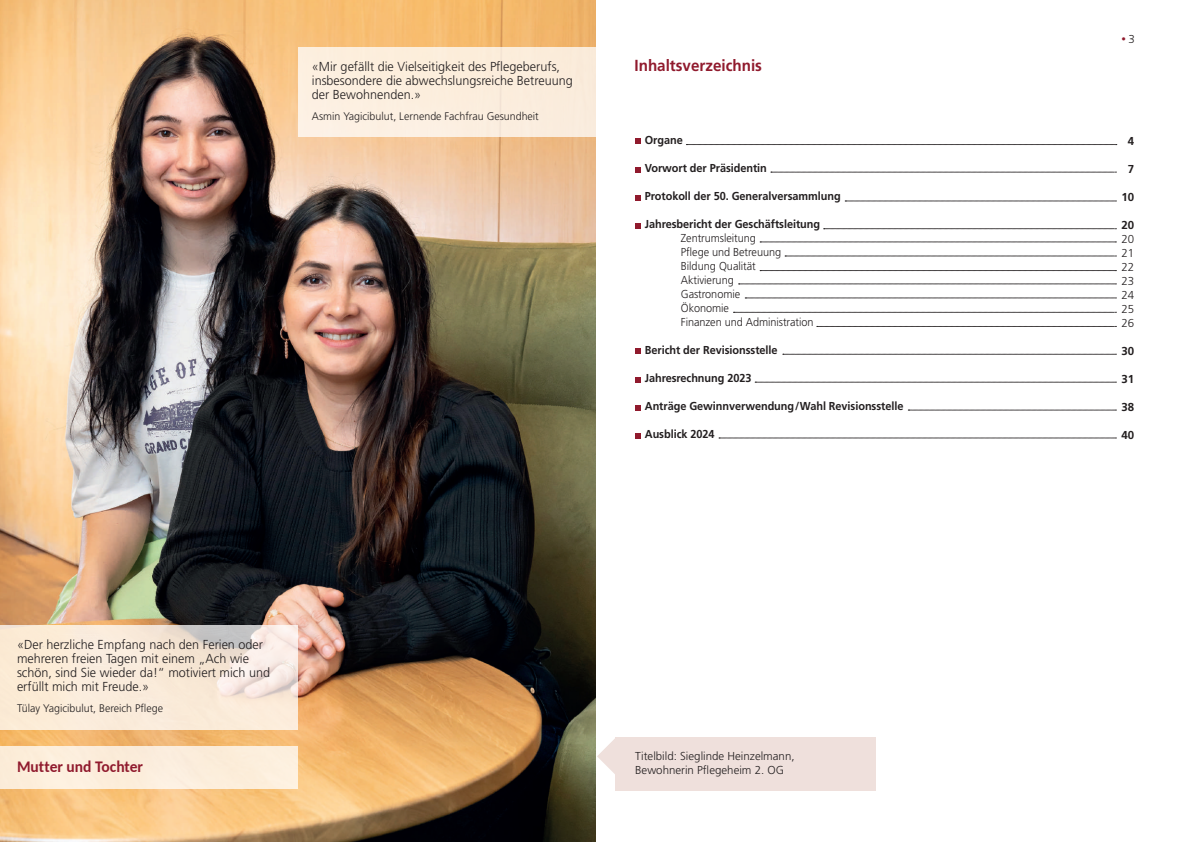
<style>
.page{position:relative;width:1191px;height:842px;background:#fff}
.page>*{position:absolute;margin:0;border:0;box-sizing:border-box;transform-origin:0 0}
.t1{font:700 16px "Frutiger LT Std";color:#901a2d;scale:.95 1}
.t2{font:700 16px "Carlito";color:#901a2d}
.t3{font:300 13px/14px "Frutiger LT Std";color:#231f20}
.t4{font:700 11.5px "Frutiger LT Std";letter-spacing:-.005em;color:#231f20;scale:.95 1}
.t5{font:300 11.5px/14px "Frutiger LT Std";letter-spacing:-.005em;color:#231f20;scale:.95 1}
.t6{font:300 11.5px/14px "Frutiger LT Std";letter-spacing:-.005em;color:#231f20;text-align:justify}
.t7{font:700 11.5px "Frutiger LT Std";letter-spacing:-.005em;color:#231f20}
.t8{font:300 11px "Frutiger LT Std";color:#231f20}
.t9{font:700 9px "Frutiger LT Std";color:#901a2d}
.s1{color:#efe0dc}
.s2{font-weight:300;font-size:11.5px;color:#231f20}
</style>
<div class="page">
<svg style="left:686px;top:144px;width:430px;height:1px"></svg>
<svg style="left:771px;top:172px;width:345px;height:1px"></svg>
<svg style="left:845px;top:201px;width:271px;height:1px"></svg>
<svg style="left:782px;top:354px;width:334px;height:1px"></svg>
<svg style="left:755px;top:382px;width:361px;height:1px"></svg>
<svg style="left:908px;top:410px;width:208px;height:1px"></svg>
<svg style="left:719px;top:438px;width:397px;height:1px"></svg>
<svg style="left:635px;top:195px;width:5px;height:5px"></svg>
<svg style="left:635px;top:139px;width:5px;height:5px"></svg>
<svg style="left:635px;top:167px;width:5px;height:5px"></svg>
<svg style="left:635px;top:223px;width:5px;height:5px"></svg>
<svg style="left:635px;top:405px;width:5px;height:5px"></svg>
<svg style="left:635px;top:349px;width:5px;height:5px"></svg>
<svg style="left:635px;top:377px;width:5px;height:5px"></svg>
<svg style="left:635px;top:433px;width:5px;height:5px"></svg>
<svg style="left:817px;top:326px;width:299px;height:1px"></svg>
<svg style="left:733px;top:312px;width:383px;height:1px"></svg>
<svg style="left:745px;top:298px;width:371px;height:1px"></svg>
<svg style="left:738px;top:284px;width:378px;height:1px"></svg>
<svg style="left:760px;top:270px;width:356px;height:1px"></svg>
<svg style="left:785px;top:256px;width:331px;height:1px"></svg>
<svg style="left:760px;top:242px;width:356px;height:1px"></svg>
<svg style="left:823px;top:229px;width:293px;height:1px"></svg>
<div style="left:615px;top:737px;width:260px;height:54px;background:#efe0dc"></div>
<img style="left:0;top:0;width:595px;height:842px">
<svg style="left:0;top:625px;width:298px;height:104px;background:#f6e8d8"></svg>
<div style="left:298px;top:47px;width:297px;height:89px;background:#fceedd"></div>
<div style="left:0;top:746px;width:298px;height:43px;background:#fceedc"></div>
<p class="t3" style="left:312px;top:59px;width:262px">«Mir gefällt die Vielseitigkeit des Pflegeberufs, insbesondere die abwechslungsreiche Betreuung der Bewohnenden.»</p>
<p class="t8" style="left:312px;top:110px;width:228px">Asmin Yagicibulut, Lernende Fachfrau Gesundheit</p>
<p class="t1" style="left:634px;top:56px;width:136px">Inhaltsverzeichnis</p>
<p class="t4" style="left:645px;top:134px;width:41px">Organe</p>
<p class="t4" style="left:645px;top:162px;width:130px">Vorwort der Präsidentin</p>
<p class="t4" style="left:645px;top:190px;width:208px">Protokoll der 50. Generalversammlung</p>
<p class="t4" style="left:645px;top:218px;width:186px">Jahresbericht der Geschäftsleitung</p>
<p class="t5" style="left:681px;top:232px;width:141px">Zentrumsleitung<br>Pflege und Betreuung<br>Bildung Qualität<br>Aktivierung<br>Gastronomie<br>Ökonomie<br>Finanzen und Administration</p>
<p class="t4" style="left:645px;top:344px;width:141px">Bericht der Revisionsstelle</p>
<p class="t4" style="left:645px;top:372px;width:114px">Jahresrechnung 2023</p>
<p class="t4" style="left:645px;top:400px;width:274px">Anträge Gewinnverwendung/Wahl Revisionsstelle</p>
<p class="t4" style="left:645px;top:428px;width:75px">Ausblick 2024</p>
<p class="t3" style="left:17px;top:638px;width:254px">«Der herzliche Empfang nach den Ferien oder mehreren freien Tagen mit einem „Ach wie schön, sind Sie wieder da!“ motiviert mich und erfüllt mich mit Freude.»</p>
<p class="t8" style="left:17px;top:702px;width:147px">Tülay Yagicibulut, Bereich Pflege</p>
<p class="t2" style="left:17px;top:755px;width:127px">Mutter und Tochter</p>
<p class="t6" style="left:582px;top:763px;width:204px"><span class="s1">✓</span>Bewohnerin Pflegeheim 2. OG</p>
<p class="t6" style="left:635px;top:749px;width:161px">Titelbild: Sieglinde Heinzelmann,</p>
<p class="t9" style="left:1121px;top:33px;width:15px">• <span class="s2">3</span></p>
<p class="t7" style="left:1127px;top:134px;width:8px">4</p>
<p class="t7" style="left:1127px;top:162px;width:8px">7</p>
<p class="t7" style="left:1121px;top:190px;width:14px">10</p>
<p class="t7" style="left:1121px;top:218px;width:14px">20</p>
<p class="t6" style="left:1121px;top:232px;width:14px">20<br>21<br>22<br>23<br>24<br>25<br>26</p>
<p class="t7" style="left:1121px;top:344px;width:14px">30</p>
<p class="t7" style="left:1121px;top:372px;width:14px">31</p>
<p class="t7" style="left:1121px;top:400px;width:14px">38</p>
<p class="t7" style="left:1121px;top:428px;width:14px">40</p>
</div>
